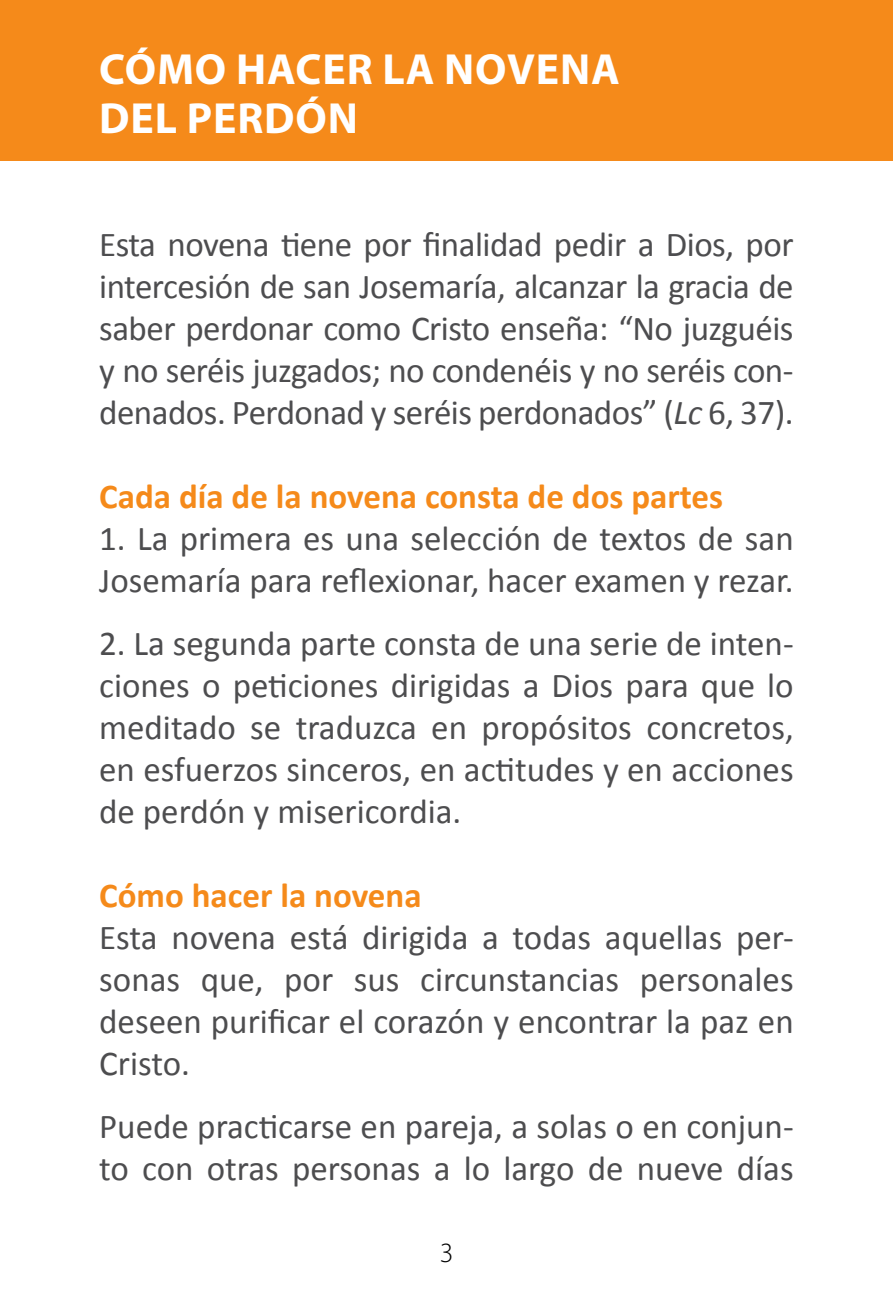
<style>
.page{position:relative;width:893px;height:1290px;background:#fff}
.page>*{position:absolute;margin:0;border:0;box-sizing:border-box;transform-origin:0 0}
.t1{font:700 43.75px/49px "Myriad Pro";letter-spacing:.02em;color:#fff}
.t2{font:35px/42px "Calibri";color:#4d4d4f;text-align:justify}
.t3{font:700 35px "Calibri";color:#f58a1a}
.t4{font:300 28px "Myriad Pro";color:#000}
.s1{font-style:italic}
</style>
<div class="page">
<div style="left:0;top:0;width:893px;height:160px;background:#f58a1a"></div>
<p class="t1" style="left:99px;top:43px;width:522px">CÓMO HACER LA NOVENA<br>DEL PERDÓN</p>
<p class="t2" style="left:99px;top:224px;width:696px">Esta novena tiene por finalidad pedir a Dios, por intercesión de san Josemaría, alcanzar la gracia de saber perdonar como Cristo enseña: “No juzguéis y no seréis juzgados; no condenéis y no seréis con&shy;denados. Perdonad y seréis perdonados” (<span class="s1">Lc</span> 6, 37).</p>
<p class="t3" style="left:99px;top:474px;width:625px">Cada día de la novena consta de dos partes</p>
<p class="t2" style="left:99px;top:518px;width:696px">1. La primera es una selección de textos de san<br>Josemaría para reflexionar, hacer examen y rezar.</p>
<p class="t2" style="left:99px;top:623px;width:696px">2. La segunda parte consta de una serie de inten&shy;ciones o peticiones dirigidas a Dios para que lo meditado se traduzca en propósitos concretos, en esfuerzos sinceros, en actitudes y en acciones de perdón y misericordia.</p>
<p class="t3" style="left:99px;top:873px;width:324px">Cómo hacer la novena</p>
<p class="t2" style="left:99px;top:917px;width:696px">Esta novena está dirigida a todas aquellas per&shy;sonas que, por sus circunstancias personales deseen purificar el corazón y encontrar la paz en Cristo.</p>
<p class="t2" style="left:99px;top:1106px;width:696px">Puede practicarse en pareja, a solas o en conjun&shy;to con otras personas a lo largo de nueve días</p>
<p class="t4" style="left:440px;top:1236px;width:15px">3</p>
</div>
